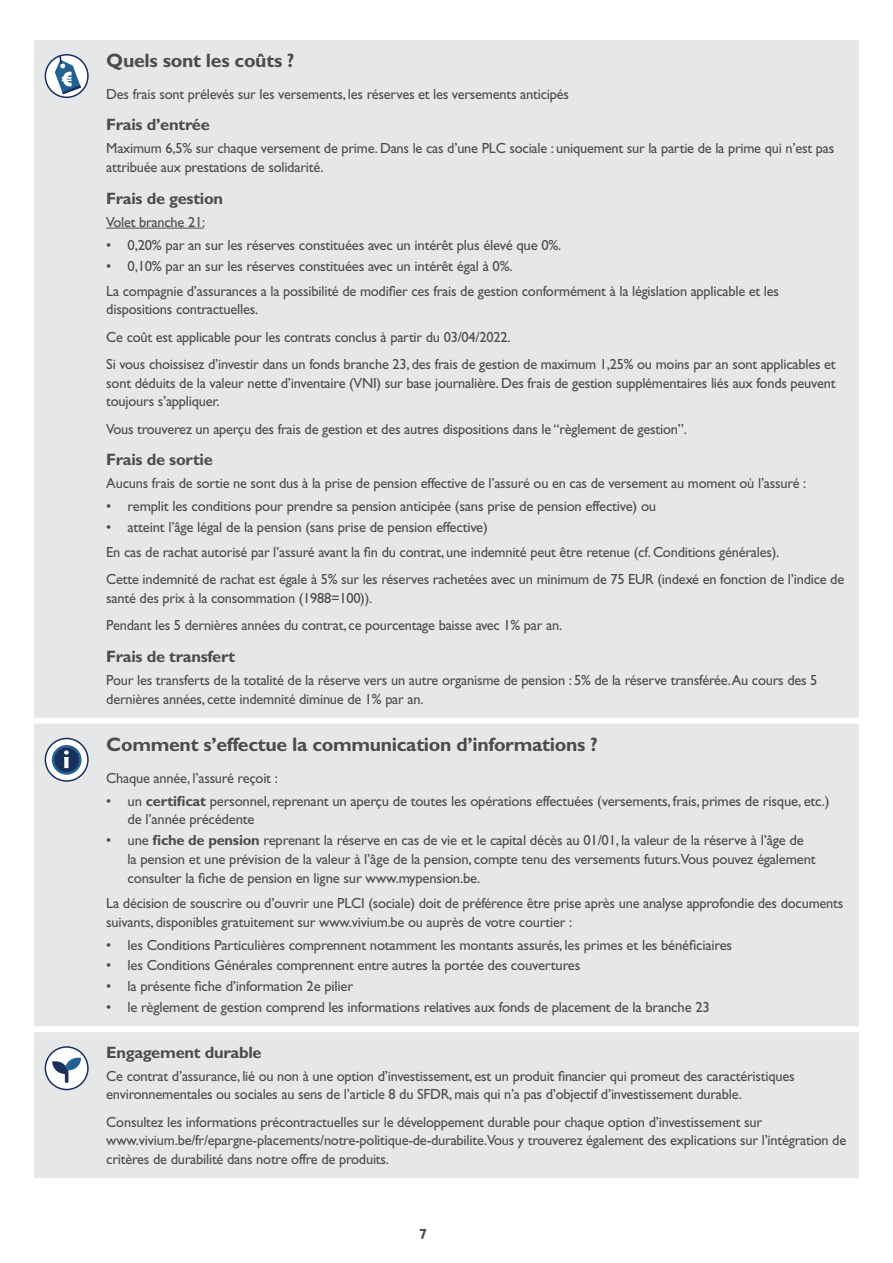
<style>
.page{position:relative;width:893px;height:1263px;background:#fff}
.page>*{position:absolute;margin:0;border:0;box-sizing:border-box;transform-origin:0 0}
.Hoofdtitel{font:700 19.5px "Gill Sans Std";letter-spacing:-.015em;color:#4b4c4d}
.Tussentitel{font:700 16.5px "Gill Sans Std";letter-spacing:-.015em;color:#4b4c4d}
.Broodtekst{font:14.7px/18.8px "Gill Sans Std";letter-spacing:-.015em;color:#4b4c4d}
.t1{font:700 14.7px "Gill Sans Std";color:#4b4c4d}
.s1{font-weight:700}
</style>
<div class="page">
<div style="left:34px;top:40px;width:825px;height:1138px;background:#e6e7e9"></div>
<div style="left:34px;top:1026px;width:68px;height:6px;background:#fff"></div>
<div style="left:34px;top:718px;width:68px;height:6px;background:#fff"></div>
<div style="left:102px;top:718px;width:757px;height:6px;background:#fff"></div>
<div style="left:102px;top:1026px;width:757px;height:6px;background:#fff"></div>
<svg style="left:45px;top:54px;width:44px;height:44px"></svg>
<hr style="left:106px;top:228px;width:98px;height:1px;background:#4b4c4d">
<svg style="left:45px;top:738px;width:44px;height:44px"></svg>
<svg style="left:45px;top:1046px;width:44px;height:44px"></svg>
<p class="Hoofdtitel" style="left:106px;top:49px;width:190px">Quels sont les coûts ?</p>
<p class="Broodtekst" style="left:106px;top:85px;width:464px">Des frais sont prélevés sur les versements, les réserves et les versements anticipés</p>
<p class="Tussentitel" style="left:106px;top:115px;width:105px">Frais d’entrée</p>
<p class="Broodtekst" style="left:106px;top:139px;width:729px">Maximum 6,5% sur chaque versement de prime. Dans le cas d’une PLC sociale : uniquement sur la partie de la prime qui n’est pas attribuée aux prestations de solidarité.</p>
<p class="Tussentitel" style="left:106px;top:188px;width:118px">Frais de gestion</p>
<p class="Broodtekst" style="left:106px;top:212px;width:100px">Volet branche 21:</p>
<p class="Broodtekst" style="left:106px;top:235px;width:457px">• 0,20% par an sur les réserves constituées avec un intérêt plus élevé que 0%.</p>
<p class="Broodtekst" style="left:106px;top:256px;width:408px">• 0,10% par an sur les réserves constituées avec un intérêt égal à 0%.</p>
<p class="Broodtekst" style="left:106px;top:281px;width:674px">La compagnie d’assurances a la possibilité de modifier ces frais de gestion conformément à la législation applicable et les dispositions contractuelles.</p>
<p class="Broodtekst" style="left:106px;top:327px;width:406px">Ce coût est applicable pour les contrats conclus à partir du 03/04/2022.</p>
<p class="Broodtekst" style="left:106px;top:355px;width:731px;text-align:justify">Si vous choissisez d’investir dans un fonds branche 23, des frais de gestion de maximum 1,25% ou moins par an sont applicables et sont déduits de la valeur nette d’inventaire (VNI) sur base journalière. Des frais de gestion supplémentaires liés aux fonds peuvent toujours s’appliquer.</p>
<p class="Broodtekst" style="left:106px;top:419px;width:582px">Vous trouverez un aperçu des frais de gestion et des autres dispositions dans le “règlement de gestion”.</p>
<p class="Tussentitel" style="left:106px;top:450px;width:108px">Frais de sortie</p>
<p class="Broodtekst" style="left:106px;top:474px;width:701px">Aucuns frais de sortie ne sont dus à la prise de pension effective de l’assuré ou en cas de versement au moment où l’assuré :</p>
<p class="Broodtekst" style="left:106px;top:497px;width:551px">• remplit les conditions pour prendre sa pension anticipée (sans prise de pension effective) ou</p>
<p class="Broodtekst" style="left:106px;top:518px;width:383px">• atteint l’âge légal de la pension (sans prise de pension effective)</p>
<p class="Broodtekst" style="left:106px;top:543px;width:675px">En cas de rachat autorisé par l’assuré avant la fin du contrat, une indemnité peut être retenue (cf. Conditions générales).</p>
<p class="Broodtekst" style="left:106px;top:570px;width:739px">Cette indemnité de rachat est égale à 5% sur les réserves rachetées avec un minimum de 75 EUR (indexé en fonction de l’indice de santé des prix à la consommation (1988=100)).</p>
<p class="Broodtekst" style="left:106px;top:616px;width:457px">Pendant les 5 dernières années du contrat, ce pourcentage baisse avec 1% par an.</p>
<p class="Tussentitel" style="left:106px;top:647px;width:130px">Frais de transfert</p>
<p class="Broodtekst" style="left:106px;top:671px;width:713px">Pour les transferts de la totalité de la réserve vers un autre organisme de pension : 5% de la réserve transférée.Au cours des 5 dernières années, cette indemnité diminue de 1% par an.</p>
<p class="Hoofdtitel" style="left:106px;top:733px;width:493px">Comment s’effectue la communication d’informations ?</p>
<p class="Broodtekst" style="left:106px;top:768px;width:173px">Chaque année, l’assuré reçoit :</p>
<p class="Broodtekst" style="left:128px;top:791px;width:703px;text-indent:-21px">• un <span class="s1">certificat</span> personnel, reprenant un aperçu de toutes les opérations effectuées (versements, frais, primes de risque, etc.) de l’année précédente</p>
<p class="Broodtekst" style="left:128px;top:831px;width:690px;text-indent:-21px">• une <span class="s1">fiche de pension</span> reprenant la réserve en cas de vie et le capital décès au 01/01, la valeur de la réserve à l’âge de la pension et une prévision de la valeur à l’âge de la pension, compte tenu des versements futurs.Vous pouvez également consulter la fiche de pension en ligne sur www.mypension.be.</p>
<p class="Broodtekst" style="left:106px;top:893px;width:739px">La décision de souscrire ou d’ouvrir une PLCI (sociale) doit de préférence être prise après une analyse approfondie des documents suivants, disponibles gratuitement sur www.vivium.be ou auprès de votre courtier :</p>
<p class="Broodtekst" style="left:106px;top:935px;width:627px">• les Conditions Particulières comprennent notamment les montants assurés, les primes et les bénéficiaires</p>
<p class="Broodtekst" style="left:106px;top:956px;width:476px">• les Conditions Générales comprennent entre autres la portée des couvertures</p>
<p class="Broodtekst" style="left:106px;top:977px;width:248px">• la présente fiche d’information 2e pilier</p>
<p class="Broodtekst" style="left:106px;top:998px;width:605px">• le règlement de gestion comprend les informations relatives aux fonds de placement de la branche 23</p>
<p class="Tussentitel" style="left:106px;top:1042px;width:157px">Engagement durable</p>
<p class="Broodtekst" style="left:106px;top:1066px;width:690px">Ce contrat d’assurance, lié ou non à une option d’investissement, est un produit financier qui promeut des caractéristiques environnementales ou sociales au sens de l’article 8 du SFDR, mais qui n’a pas d’objectif d’investissement durable.</p>
<p class="Broodtekst" style="left:106px;top:1112px;width:741px">Consultez les informations précontractuelles sur le développement durable pour chaque option d’investissement sur www.vivium.be/fr/epargne-placements/notre-politique-de-durabilite.Vous y trouverez également des explications sur l’intégration de critères de durabilité dans notre offre de produits.</p>
<p class="t1" style="left:419px;top:1225px;width:9px">7</p>
</div>
